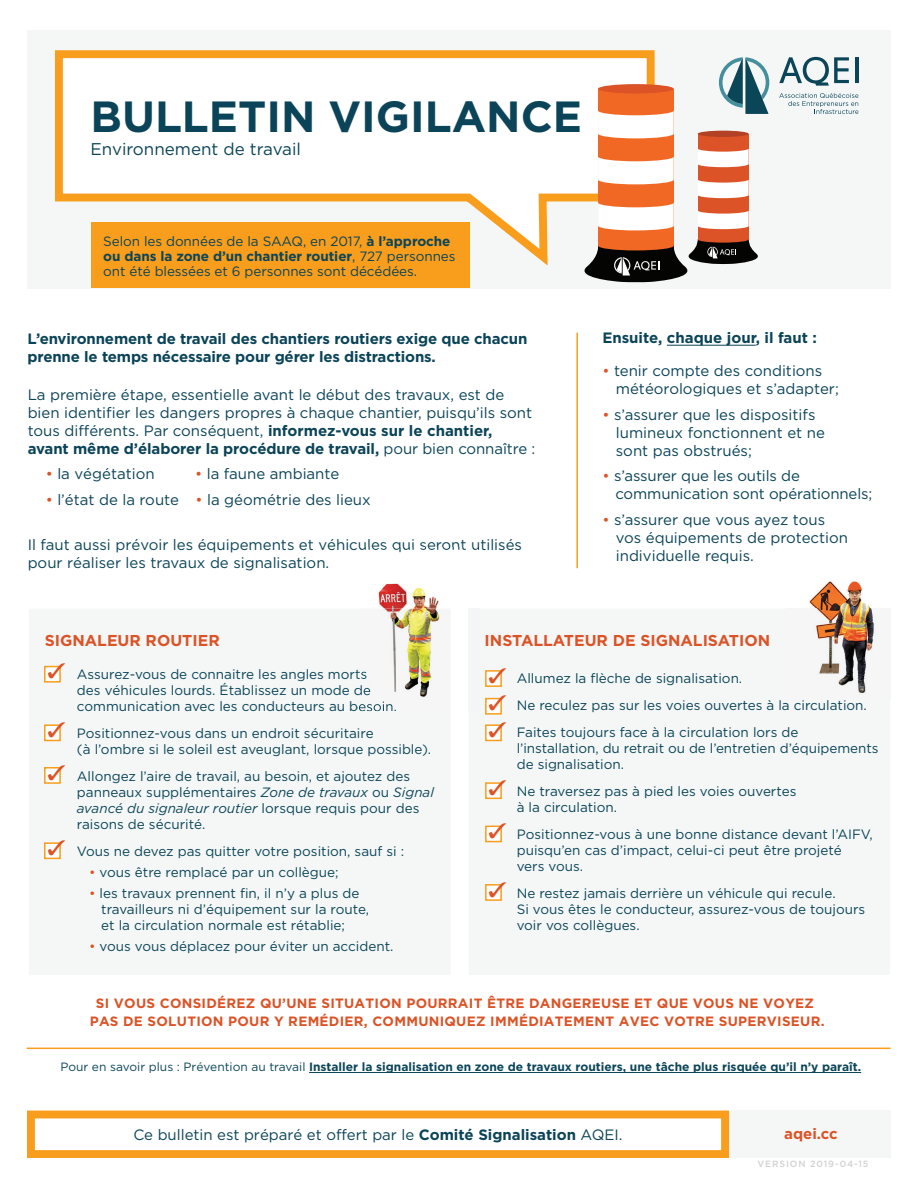
<style>
.page{position:relative;width:918px;height:1188px;background:#fff}
.page>*{position:absolute;margin:0;border:0;box-sizing:border-box;transform-origin:0 0}
.t1{font:700 43.65px "Gotham";color:#0b4458}
.t2{font:21px/27.2px "Zapf Dingbats ITC";color:#db5326;text-align:justify;scale:1.19 1}
.t3{font:16.95px "Gotham";color:#0b4458}
.t4{font:700 15.75px "Gotham";color:#db5326}
.t5{font:15px/18px "Gotham";color:#0b4458}
.t6{font:700 15px/18px "Gotham";letter-spacing:-.01em;color:#0b4458}
.t7{font:700 15px "Gotham";color:#db5326}
.t8{font:13.5px/16.2px "Gotham";color:#0b4558}
.t9{font:700 13.5px/18px "Gotham";letter-spacing:.02em;color:#db5326;text-align:center}
.t10{font:700 12px "Gotham";color:#0b4558}
.t11{font:500 9px "Gotham";letter-spacing:.1em;color:#d2d1d1}
.s1{font-weight:700}
.s2{color:#db5326}
.s3{font-style:italic}
.s4{font-weight:400}
</style>
<div class="page">
<div style="left:27px;top:30px;width:864px;height:258px;background:#f5f7f7"></div>
<svg style="left:55px;top:50px;width:603px;height:216px"></svg>
<div style="left:598px;top:89px;width:76px;height:173px;background:#f16824"></div>
<div style="left:598px;top:84px;width:76px;height:10px;background:#db5326;border-radius:50%"></div>
<svg style="left:598px;top:111px;width:76px;height:27px"></svg>
<svg style="left:598px;top:157px;width:76px;height:27px"></svg>
<svg style="left:598px;top:203px;width:76px;height:27px"></svg>
<div style="left:698px;top:134px;width:51px;height:116px;background:#db5326"></div>
<div style="left:698px;top:131px;width:51px;height:6px;background:#b34125;border-radius:50%"></div>
<svg style="left:698px;top:148px;width:51px;height:19px"></svg>
<svg style="left:698px;top:179px;width:51px;height:19px"></svg>
<svg style="left:698px;top:210px;width:51px;height:19px"></svg>
<hr style="left:855px;top:57px;width:3px;height:26px;background:#0b4558">
<svg style="left:779px;top:57px;width:70px;height:29px"></svg>
<svg style="left:719px;top:57px;width:50px;height:57px"></svg>
<svg style="left:779px;top:93px;width:79px;height:21px"></svg>
<div style="left:91px;top:222px;width:379px;height:66px;background:#f89d1c"></div>
<div style="left:729px;top:1111px;width:162px;height:47px;background:#f5f7f7"></div>
<svg style="left:27px;top:1111px;width:702px;height:47px"></svg>
<div style="left:77px;top:669px;width:280px;height:12px;background:#f5f7f7"></div>
<div style="left:78px;top:683px;width:279px;height:12px;background:#f5f7f7"></div>
<div style="left:518px;top:700px;width:348px;height:12px;background:#f5f7f7"></div>
<div style="left:44px;top:666px;width:17px;height:17px;background:#fff;border:2px solid #f89d1c"></div>
<div style="left:485px;top:670px;width:17px;height:17px;background:#fff;border:2px solid #f89d1c"></div>
<div style="left:485px;top:698px;width:17px;height:17px;background:#fff;border:2px solid #f89d1c"></div>
<div style="left:485px;top:724px;width:17px;height:17px;background:#fff;border:2px solid #f89d1c"></div>
<div style="left:485px;top:782px;width:17px;height:17px;background:#fff;border:2px solid #f89d1c"></div>
<div style="left:485px;top:826px;width:17px;height:16px;background:#fff;border:2px solid #f89d1c"></div>
<div style="left:485px;top:884px;width:17px;height:17px;background:#fff;border:2px solid #f89d1c"></div>
<div style="left:44px;top:724px;width:17px;height:17px;background:#fff;border:2px solid #f89d1c"></div>
<div style="left:44px;top:767px;width:17px;height:17px;background:#fff;border:2px solid #f89d1c"></div>
<div style="left:44px;top:842px;width:17px;height:17px;background:#fff;border:2px solid #f89d1c"></div>
<hr style="left:667px;top:345px;width:89px;height:1px;background:#0b4458">
<img style="left:378px;top:552px;width:102px;height:159px">
<img style="left:357px;top:609px;width:94px;height:102px">
<img style="left:469px;top:609px;width:11px;height:102px">
<img style="left:357px;top:547px;width:123px;height:5px">
<svg style="left:357px;top:669px;width:10px;height:12px"></svg>
<img style="left:357px;top:683px;width:14px;height:12px">
<img style="left:357px;top:701px;width:39px;height:10px">
<img style="left:809px;top:581px;width:64px;height:28px">
<img style="left:814px;top:609px;width:62px;height:86px">
<hr style="left:27px;top:1048px;width:864px;height:1px;background:#f89d1c">
<hr style="left:309px;top:1072px;width:552px;height:1px;background:#0b4558">
<hr style="left:576px;top:333px;width:2px;height:235px;background:#f89d1c">
<svg style="left:574px;top:239px;width:184px;height:43px"></svg>
<svg style="left:48px;top:665px;width:13px;height:14px"></svg>
<svg style="left:489px;top:782px;width:13px;height:56px"></svg>
<svg style="left:489px;top:884px;width:13px;height:13px"></svg>
<svg style="left:48px;top:724px;width:13px;height:56px"></svg>
<svg style="left:48px;top:842px;width:13px;height:13px"></svg>
<h1 class="t1" style="left:91px;top:91px;width:493px">BULLETIN VIGILANCE</h1>
<p class="t3" style="left:91px;top:140px;width:212px">Environnement de travail</p>
<p class="t8" style="left:103px;top:233px;width:354px;line-height:15px">Selon les données de la SAAQ, en 2017, <span class="s1">à l’approche ou dans la zone d’un chantier routier</span>, 727 personnes ont été blessées et 6 personnes sont décédées.</p>
<p class="t6" style="left:28px;top:329px;width:501px">L’environnement de travail des chantiers routiers exige que chacun prenne le temps nécessaire pour gérer les distractions.</p>
<p class="t5" style="left:28px;top:385px;width:509px">La première étape, essentielle avant le début des travaux, est de bien identifier les dangers propres à chaque chantier, puisqu’ils sont tous différents. Par conséquent, <span class="s1">informez-vous sur le chantier, avant même d’élaborer la procédure de travail,</span> pour bien connaître :</p>
<p class="t5" style="left:46px;top:465px;width:110px"><span class="s2">•</span> la végétation</p>
<p class="t5" style="left:195px;top:465px;width:146px"><span class="s2">•</span> la faune ambiante</p>
<p class="t5" style="left:46px;top:490px;width:327px"><span class="s2">•</span> l’état de la route <span class="s2">•</span> la géométrie des lieux</p>
<p class="t5" style="left:28px;top:535px;width:496px">Il faut aussi prévoir les équipements et véhicules qui seront utilisés pour réaliser les travaux de signalisation.</p>
<p class="t6" style="left:602px;top:329px;width:216px">Ensuite, chaque jour, il faut :</p>
<p class="t5" style="left:616px;top:362px;width:224px;text-indent:-14px"><span class="s2">•</span> tenir compte des conditions météorologiques et s’adapter;</p>
<p class="t5" style="left:616px;top:405px;width:211px;text-indent:-14px"><span class="s2">•</span> s’assurer que les dispositifs lumineux fonctionnent et ne sont pas obstrués;</p>
<p class="t5" style="left:615px;top:467px;width:258px;text-indent:-13px"><span class="s2">•</span> s’assurer que les outils de communication sont opérationnels;</p>
<p class="t5" style="left:616px;top:510px;width:234px;text-indent:-14px"><span class="s2">•</span> s’assurer que vous ayez tous vos équipements de protection individuelle requis.</p>
<p class="t4" style="left:45px;top:632px;width:177px">SIGNALEUR ROUTIER</p>
<p class="t4" style="left:485px;top:632px;width:287px">INSTALLATEUR DE SIGNALISATION</p>
<p class="t8" style="left:77px;top:666px;width:321px">Assurez-vous de connaitre les angles morts<br>des véhicules lourds. Établissez un mode de communication avec les conducteurs au besoin.</p>
<p class="t8" style="left:77px;top:725px;width:356px">Positionnez-vous dans un endroit sécuritaire<br>(à l’ombre si le soleil est aveuglant, lorsque possible).</p>
<p class="t8" style="left:77px;top:768px;width:359px">Allongez l’aire de travail, au besoin, et ajoutez des panneaux supplémentaires <span class="s3">Zone de travaux</span> ou <span class="s3">Signal avancé du signaleur routier</span> lorsque requis pour des raisons de sécurité.</p>
<p class="t8" style="left:77px;top:843px;width:329px">Vous ne devez pas quitter votre position, sauf si :</p>
<p class="t8" style="left:89px;top:864px;width:251px"><span class="s2">•</span> vous être remplacé par un collègue;</p>
<p class="t8" style="left:101px;top:884px;width:269px;text-indent:-12px"><span class="s2">•</span> les travaux prennent fin, il n’y a plus de travailleurs ni d’équipement sur la route, et la circulation normale est rétablie;</p>
<p class="t8" style="left:89px;top:938px;width:306px"><span class="s2">•</span> vous vous déplacez pour éviter un accident.</p>
<h2 class="t2" style="left:488px;top:662px;width:17px">✓ ✓ ✓</h2>
<p class="t8" style="left:517px;top:665px;width:352px;line-height:26.7px">Allumez la flèche de signalisation.<br>Ne reculez pas sur les voies ouvertes à la circulation.<br>Faites toujours face à la circulation lors de</p>
<p class="t8" style="left:517px;top:740px;width:363px">l’installation, du retrait ou de l’entretien d’équipements de signalisation.</p>
<p class="t8" style="left:517px;top:783px;width:281px">Ne traversez pas à pied les voies ouvertes à la circulation.</p>
<p class="t8" style="left:517px;top:825px;width:357px">Positionnez-vous à une bonne distance devant l’AIFV, puisqu’en cas d’impact, celui-ci peut être projeté vers vous.</p>
<p class="t8" style="left:517px;top:885px;width:350px">Ne restez jamais derrière un véhicule qui recule.<br>Si vous êtes le conducteur, assurez-vous de toujours voir vos collègues.</p>
<p class="t9" style="left:90px;top:994px;width:736px">SI VOUS CONSIDÉREZ QU’UNE SITUATION POURRAIT ÊTRE DANGEREUSE ET QUE VOUS NE VOYEZ<br>PAS DE SOLUTION POUR Y REMÉDIER, COMMUNIQUEZ IMMÉDIATEMENT AVEC VOTRE SUPERVISEUR.</p>
<p class="t10" style="left:60px;top:1060px;width:802px"><span class="s4">Pour en savoir plus : Prévention au travail</span> Installer la signalisation en zone de travaux routiers, une tâche plus risquée qu’il n’y paraît.</p>
<p class="t5" style="left:133px;top:1125px;width:491px">Ce bulletin est préparé et offert par le <span class="s1">Comité Signalisation</span> AQEI.</p>
<p class="t7" style="left:784px;top:1125px;width:55px">aqei.cc</p>
<p class="t11" style="left:758px;top:1159px;width:112px">VERSION 2019-04-15</p>
</div>
